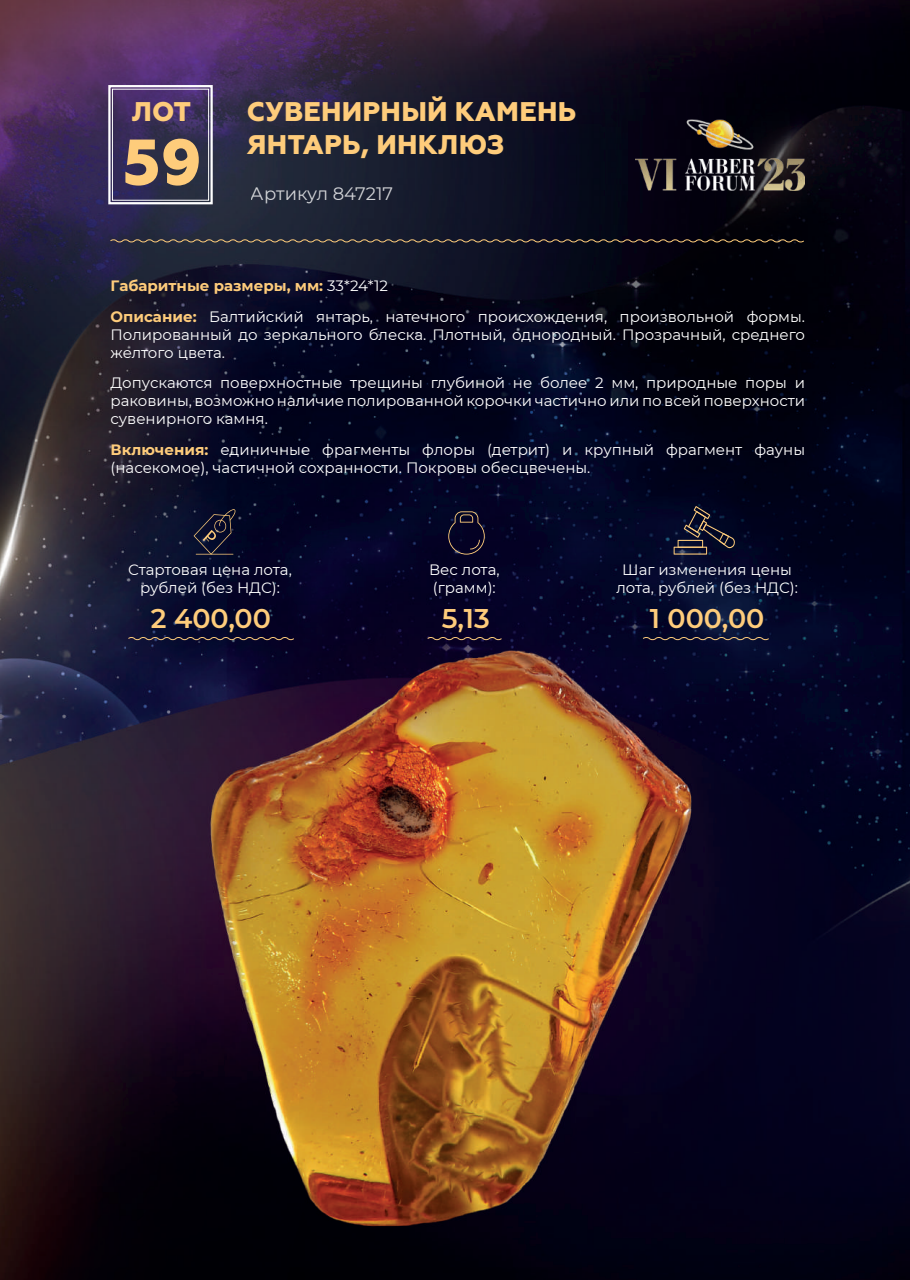
<style>
.page{position:relative;width:910px;height:1280px;background:#fff}
.page>*{position:absolute;margin:0;border:0;box-sizing:border-box;transform-origin:0 0}
.t1{font:800 64.5px "Geometria";color:#fecc7b}
.t2{font:800 27px/32.4px "Geometria";letter-spacing:.01em;color:#fecc7b}
.t3{font:600 27px "Montserrat";color:#fecc7b}
.t4{font:18px "Montserrat";color:#fff}
.t5{font:15px/18px "Montserrat";color:#fff}
.s1{font-weight:700;color:#fecc7b}
</style>
<div class="page">
<img style="left:0;top:0;width:910px;height:1280px">
<svg style="left:674px;top:506px;width:61px;height:49px"></svg>
<svg style="left:194px;top:509px;width:42px;height:46px"></svg>
<svg style="left:448px;top:511px;width:37px;height:44px"></svg>
<svg style="left:127px;top:636px;width:168px;height:5px"></svg>
<svg style="left:427px;top:636px;width:76px;height:5px"></svg>
<svg style="left:642px;top:636px;width:128px;height:5px"></svg>
<img style="left:636px;top:113px;width:169px;height:84px">
<svg style="left:109px;top:238px;width:696px;height:5px"></svg>
<svg style="left:107px;top:84px;width:107px;height:121px"></svg>
<div style="left:112px;top:89px;width:97px;height:112px;border:1px solid #fff"></div>
<h2 class="t2" style="left:132px;top:96px;width:61px">ЛОТ</h2>
<h1 class="t1" style="left:123px;top:124px;width:80px">59</h1>
<h2 class="t2" style="left:247px;top:96px;width:331px">СУВЕНИРНЫЙ КАМЕНЬ<br>ЯНТАРЬ, ИНКЛЮЗ</h2>
<p class="t4" style="left:251px;top:181px;width:144px">Артикул 847217</p>
<p class="t5" style="left:111px;top:270px;width:696px;line-height:30.8px"><span class="s1">Габаритные размеры, мм:</span> 33*24*12<br><span class="s1">Описание:</span> Балтийский янтарь, натечного происхождения, произвольной формы.</p>
<p class="t5" style="left:111px;top:325px;width:696px">Полированный до зеркального блеска. Плотный, однородный. Прозрачный, среднего желтого цвета.</p>
<p class="t5" style="left:111px;top:374px;width:696px;text-align:justify">Допускаются поверхностные трещины глубиной не более 2 мм, природные поры и раковины, возможно наличие полированной корочки частично или по всей поверхности сувенирного камня.</p>
<p class="t5" style="left:111px;top:440px;width:696px"><span class="s1">Включения:</span> единичные фрагменты флоры (детрит) и крупный фрагмент фауны (насекомое), частичной сохранности. Покровы обесцвечены.</p>
<p class="t5" style="left:128px;top:560px;width:165px;text-align:center">Стартовая цена лота, рублей (без НДС):</p>
<p class="t5" style="left:616px;top:560px;width:183px;text-align:center">Шаг изменения цены лота, рублей (без НДС):</p>
<p class="t5" style="left:429px;top:560px;width:72px">Вес лота, (грамм):</p>
<h2 class="t3" style="left:151px;top:599px;width:122px">2 400,00</h2>
<h2 class="t3" style="left:442px;top:599px;width:49px">5,13</h2>
<h2 class="t3" style="left:650px;top:599px;width:116px">1 000,00</h2>
</div>
